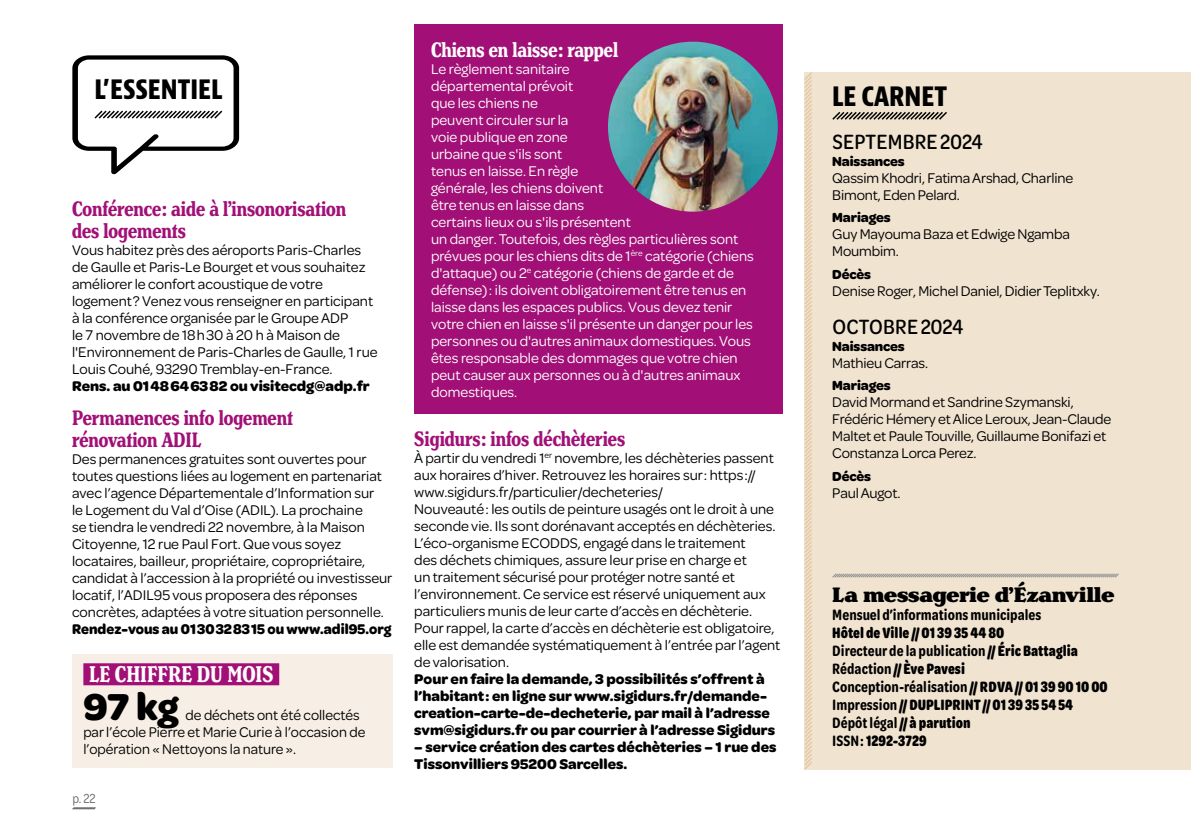
<style>
.page{position:relative;width:1191px;height:840px;background:#fff}
.page>*{position:absolute;margin:0;border:0;box-sizing:border-box;transform-origin:0 0}
.t1{font:700 40px "Omnes";color:#000}
.t2{font:700 condensed 26px "Bernina Sans";color:#000}
.t3{font:700 extra-condensed 24px "Henriette";color:#fff}
.t4{font:700 extra-condensed 22px/22px "Henriette";color:#a21077}
.t5{font:500 22px "Omnes Cond";letter-spacing:.01em;color:#000}
.t6{font:900 22px "Henriette";color:#000}
.t7{font:700 extra-condensed 22px "Henriette";color:#fff}
.t8{font:700 16px/18px "Omnes Narrow";color:#000}
.t9{font:600 16px "Omnes Narrow";color:#000}
.t10{font:15px/17px "Omnes";color:#000}
.t11{font:15px/17px "Omnes";color:#fff}
.t12{font:700 15px/17px "Omnes";color:#000}
.t13{font:700 15px "Omnes";color:#000;scale:.94 1}
.t14{font:700 14px "Omnes";letter-spacing:-.01em;color:#000}
.t15{font:14px "Omnes Narrow";color:#706f6f}
.s1{font-weight:600}
</style>
<div class="page">
<svg style="left:72px;top:807px;width:24px;height:2px"></svg>
<svg style="left:72px;top:55px;width:167px;height:119px"></svg>
<div style="left:414px;top:25px;width:368px;height:389px;background:#a21077"></div>
<div style="left:804px;top:72px;width:387px;height:697px;background:#f0e3d0"></div>
<svg style="left:804px;top:72px;width:9px;height:698px"></svg>
<svg style="left:832px;top:111px;width:115px;height:9px"></svg>
<svg style="left:832px;top:573px;width:287px;height:5px"></svg>
<div style="left:72px;top:654px;width:321px;height:113px;background:#f7efe5"></div>
<div style="left:83px;top:663px;width:196px;height:22px;background:#a21077"></div>
<img style="left:608px;top:42px;width:170px;height:169px;border-radius:85px">
<h2 class="t2" style="left:94px;top:74px;width:129px">L’ESSENTIEL</h2>
<h3 class="t4" style="left:72px;top:198px;width:276px">Conférence : aide à l’insonorisation des logements</h3>
<p class="t10" style="left:72px;top:241px;width:307px">Vous habitez près des aéroports Paris-Charles de Gaulle et Paris-Le Bourget et vous souhaitez améliorer le confort acoustique de votre logement ? Venez vous renseigner en participant à la conférence organisée par le Groupe ADP<br>le 7 novembre de 18 h 30 à 20 h à Maison de l'Environnement de Paris-Charles de Gaulle, 1 rue Louis Couhé, 93290 Tremblay-en-France.</p>
<p class="t12" style="left:72px;top:376px;width:299px">Rens. au 01 48 64 63 82 ou visitecdg@adp.fr</p>
<h3 class="t4" style="left:72px;top:406px;width:222px">Permanences info logement rénovation ADIL</h3>
<p class="t10" style="left:72px;top:449px;width:322px">Des permanences gratuites sont ouvertes pour toutes questions liées au logement en partenariat avec l’agence Départementale d’Information sur<br>le Logement du Val d’Oise (ADIL). La prochaine<br>se tiendra le vendredi 22 novembre, à la Maison Citoyenne, 12 rue Paul Fort. Que vous soyez locataires, bailleur, propriétaire, copropriétaire, candidat à l’accession à la propriété ou investisseur locatif, l’ADIL95 vous proposera des réponses concrètes, adaptées à votre situation personnelle.</p>
<p class="t13" style="left:72px;top:618px;width:341px">Rendez-vous au 01 30 32 83 15 ou www.adil95.org</p>
<h3 class="t3" style="left:89px;top:660px;width:186px">LE CHIFFRE DU MOIS</h3>
<h1 class="t1" style="left:83px;top:677px;width:97px">97 kg</h1>
<p class="t10" style="left:83px;top:704px;width:284px;text-indent:102px">de déchets ont été collectés par l’école Pierre et Marie Curie à l’occasion de l’opération « Nettoyons la nature ».</p>
<p class="t15" style="left:72px;top:789px;width:25px">p. 22</p>
<h3 class="t7" style="left:431px;top:37px;width:189px">Chiens en laisse : rappel</h3>
<p class="t11" style="left:431px;top:59px;width:324px">Le règlement sanitaire<br>départemental prévoit<br>que les chiens ne<br>peuvent circuler sur la<br>voie publique en zone<br>urbaine que s'ils sont<br>tenus en laisse. En règle<br>générale, les chiens doivent<br>être tenus en laisse dans<br>certains lieux ou s'ils présentent<br>un danger. Toutefois, des règles particulières sont prévues pour les chiens dits de 1<sup>ère</sup> catégorie (chiens d'attaque) ou 2<sup>e</sup> catégorie (chiens de garde et de défense) : ils doivent obligatoirement être tenus en laisse dans les espaces publics. Vous devez tenir votre chien en laisse s'il présente un danger pour les personnes ou d'autres animaux domestiques. Vous êtes responsable des dommages que votre chien peut causer aux personnes ou à d'autres animaux domestiques.</p>
<h3 class="t4" style="left:414px;top:428px;width:212px">Sigidurs : infos déchèteries</h3>
<p class="t10" style="left:414px;top:448px;width:368px">À partir du vendredi 1<sup>er</sup> novembre, les déchèteries passent aux horaires d’hiver. Retrouvez les horaires sur : https :// www.sigidurs.fr/particulier/decheteries/<br>Nouveauté : les outils de peinture usagés ont le droit à une seconde vie. Ils sont dorénavant acceptés en déchèteries.<br>L’éco-organisme ECODDS, engagé dans le traitement<br>des déchets chimiques, assure leur prise en charge et<br>un traitement sécurisé pour protéger notre santé et l’environnement. Ce service est réservé uniquement aux particuliers munis de leur carte d’accès en déchèterie.<br>Pour rappel, la carte d’accès en déchèterie est obligatoire, elle est demandée systématiquement à l’entrée par l’agent de valorisation.</p>
<p class="t12" style="left:414px;top:669px;width:362px">Pour en faire la demande, 3 possibilités s’offrent à l’habitant : en ligne sur www.sigidurs.fr/demande&shy;creation-carte-de-decheterie, par mail à l’adresse svm@sigidurs.fr ou par courrier à l’adresse Sigidurs</p>
<p class="t12" style="left:414px;top:737px;width:364px">– service création des cartes déchèteries – 1 rue des<br>Tissonvilliers 95200 Sarcelles.</p>
<h2 class="t2" style="left:832px;top:81px;width:116px">LE CARNET</h2>
<h3 class="t5" style="left:832px;top:127px;width:152px">SEPTEMBRE2024</h3>
<p class="t14" style="left:832px;top:151px;width:74px">Naissances</p>
<p class="t10" style="left:832px;top:168px;width:242px">Qassim Khodri, Fatima Arshad, Charline<br>Bimont, Eden Pelard.</p>
<p class="t14" style="left:832px;top:207px;width:60px">Mariages</p>
<p class="t10" style="left:832px;top:224px;width:239px">Guy Mayouma Baza et Edwige Ngamba<br>Moumbim.</p>
<p class="t14" style="left:832px;top:264px;width:40px">Décès</p>
<p class="t10" style="left:832px;top:281px;width:269px">Denise Roger, Michel Daniel, Didier Teplitxky.</p>
<h3 class="t5" style="left:832px;top:311px;width:132px">OCTOBRE2024</h3>
<p class="t14" style="left:832px;top:336px;width:74px">Naissances</p>
<p class="t10" style="left:832px;top:353px;width:97px">Mathieu Carras.</p>
<p class="t14" style="left:832px;top:375px;width:60px">Mariages</p>
<p class="t10" style="left:832px;top:392px;width:280px">David Mormand et Sandrine Szymanski, Frédéric Hémery et Alice Leroux, Jean-Claude Maltet et Paule Touville, Guillaume Bonifazi et Constanza Lorca Perez.</p>
<p class="t14" style="left:832px;top:466px;width:40px">Décès</p>
<p class="t10" style="left:832px;top:483px;width:70px">Paul Augot.</p>
<h3 class="t6" style="left:832px;top:580px;width:284px">La messagerie d’Ézanville</h3>
<p class="t9" style="left:832px;top:603px;width:211px">Mensuel d’informations municipales</p>
<p class="t8" style="left:832px;top:622px;width:277px">Hôtel de Ville // 01 39 35 44 80<br><span class="s1">Directeur de la publication</span> // Éric Battaglia<br><span class="s1">Rédaction</span> // Ève Pavesi<br><span class="s1">Conception-réalisation</span> // RDVA // 01 39 90 10 00<br><span class="s1">Impression</span> // DUPLIPRINT // 01 39 35 54 54<br><span class="s1">Dépôt légal</span> // à parution<br><span class="s1">ISSN :</span> 1292-3729</p>
</div>
